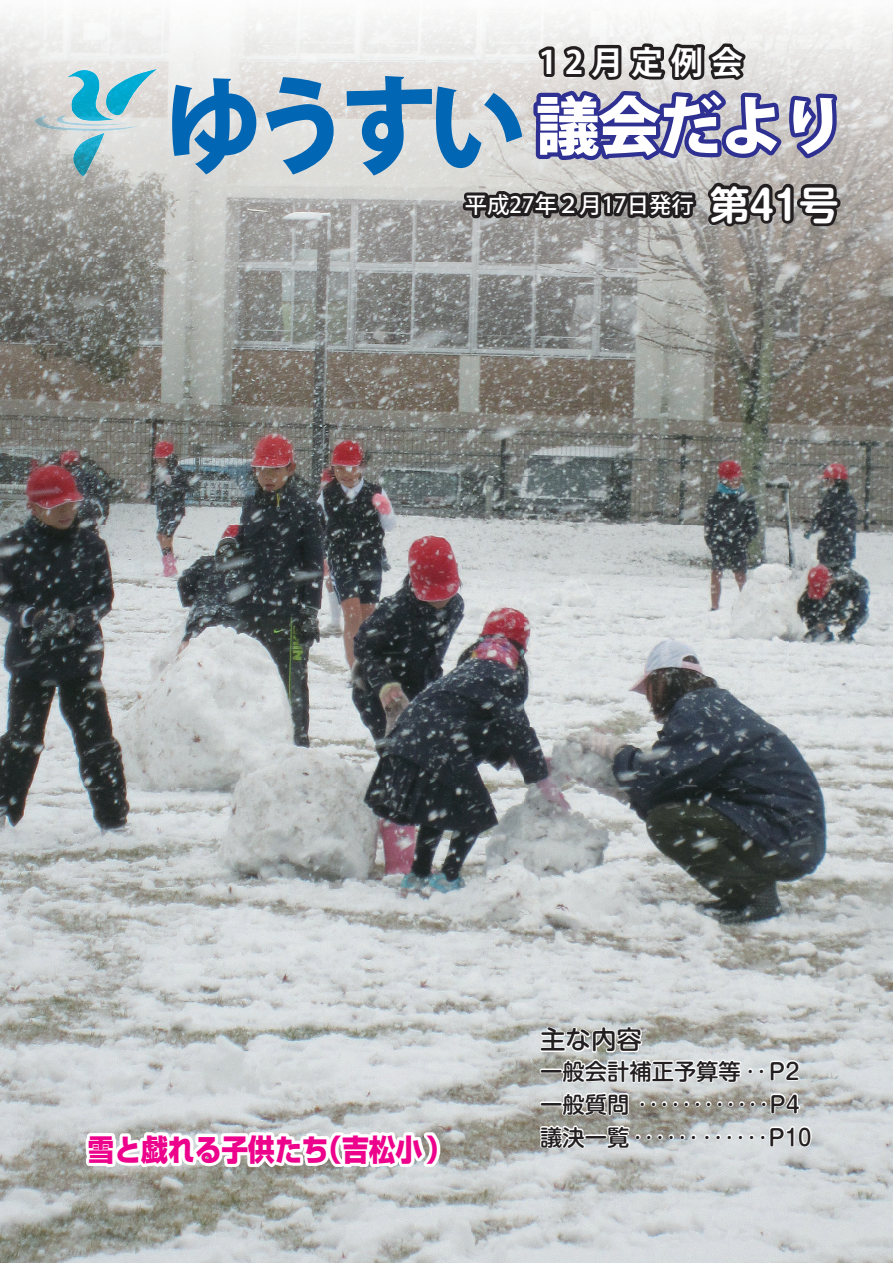
<style>
.page{position:relative;width:893px;height:1263px;background:#fff}
.page>*{position:absolute;margin:0;border:0;box-sizing:border-box;transform-origin:0 0}
.t1{font:800 63.75px "Koz Go Pro";letter-spacing:-.04em;color:#fff}
.t2{font:700 39.3px "Shin M Go Pro De";color:#fff}
.t3{font:700 31.95px "Koz Go Pro";letter-spacing:.25em;color:#fff}
.t4{font:800 29.7px "Shin Go Pr 5";color:#ed028c;scale:.9 1}
.t5{font:500 25.5px "Shin M Go Pro";color:#231f20}
.t6{font:500 22.35px/33px "Shin M Go Pro";color:#231f20}
.t7{font:500 22.35px "Koz Go Pro";color:#fff}
.s1{font-size:106.35px;color:#0166b3}
</style>
<div class="page">
<img style="left:0;top:15px;width:893px;height:1248px">
<img style="left:104px;top:69px;width:53px;height:46px">
<img style="left:67px;top:70px;width:47px;height:45px">
<img style="left:73px;top:133px;width:31px;height:43px">
<img style="left:35px;top:115px;width:104px;height:16px">
<svg style="left:539px;top:962px;width:262px;height:155px"></svg>
<svg style="left:538px;top:1124px;width:48px;height:41px"></svg>
<div style="left:584px;top:1134px;width:23px;height:5px;border:2px solid #fff"></div>
<svg style="left:606px;top:1124px;width:57px;height:25px"></svg>
<svg style="left:669px;top:1134px;width:5px;height:6px"></svg>
<svg style="left:680px;top:1134px;width:5px;height:6px"></svg>
<svg style="left:691px;top:1134px;width:5px;height:6px"></svg>
<svg style="left:704px;top:1134px;width:17px;height:6px"></svg>
<svg style="left:727px;top:1134px;width:5px;height:6px"></svg>
<svg style="left:738px;top:1134px;width:5px;height:6px"></svg>
<svg style="left:749px;top:1134px;width:5px;height:6px"></svg>
<svg style="left:760px;top:1125px;width:53px;height:23px"></svg>
<svg style="left:82px;top:1108px;width:361px;height:81px"></svg>
<svg style="left:459px;top:15px;width:385px;height:216px;background:#9a98a9"></svg>
<h3 class="t3" style="left:539px;top:41px;width:205px">12月定例会</h3>
<h1 class="t1" style="left:164px;top:85px;width:682px"><span class="s1">ゆうすい</span>議会だより</h1>
<p class="t7" style="left:465px;top:191px;width:230px">平成27年２月17日発行</p>
<h2 class="t2" style="left:710px;top:173px;width:130px">第41号</h2>
<p class="t5" style="left:540px;top:1019px;width:104px">主な内容</p>
<p class="t6" style="left:540px;top:1052px;width:261px">一般会計補正予算等 ‥P2一般質問 ‥‥‥‥‥‥P4</p>
<h3 class="t4" style="left:88px;top:1126px;width:269px">雪と戯れる子供たち</h3>
<p class="t6" style="left:540px;top:1118px;width:273px">議決一覧‥‥‥‥‥‥P10</p>
<h3 class="t4" style="left:315px;top:1126px;width:154px">（吉松小(</h3>
</div>
